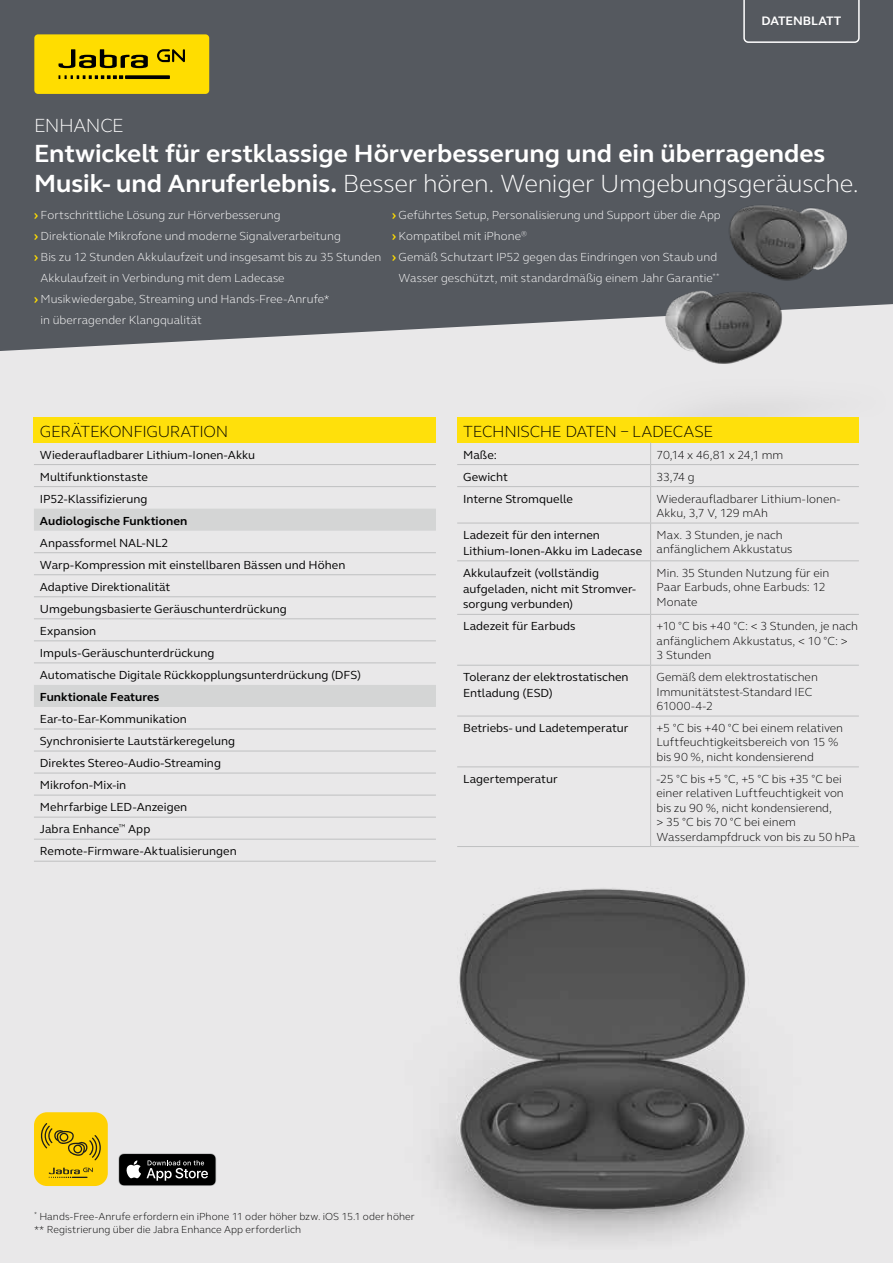
<style>
.page{position:relative;width:893px;height:1263px;background:#e9e8e9}
.page>*{position:absolute;margin:0;border:0;box-sizing:border-box;transform-origin:0 0}
.t1{font:700 25.5px/30px "GN Elliot";color:#fff}
.t2{font:300 19.5px "GN Elliot";letter-spacing:-.025em;color:#fff}
.t3{font:300 16.5px "GN Elliot";letter-spacing:-.025em;color:#000}
.t4{font:700 12.6px "GN Elliot";color:#fff}
.t5{font:12px/22px "GN Elliot";color:#000}
.t6{font:300 12px/14.4px "GN Elliot";color:#000}
.t7{font:300 12px "GN Elliot";color:#fff}
.t8{font:700 12px "GN Elliot";letter-spacing:.005em;color:#000}
.t9{font:300 12px "GN Elliot";letter-spacing:-.035em;color:#000}
.t10{font:300 10.5px/13.5px "GN Elliot";letter-spacing:.005em;color:#000}
.s1{font-weight:300}
.s2{font-weight:700;color:#fd0}
</style>
<div class="page">
<div style="left:0;top:0;width:893px;height:351px;background:#55595f"></div>
<svg style="left:743px;top:0;width:117px;height:43px;background:#5e6268"></svg>
<div style="left:34px;top:34px;width:175px;height:60px;background:#fd0;border-radius:4px"></div>
<svg style="left:59px;top:49px;width:89px;height:19px"></svg>
<svg style="left:59px;top:75px;width:64px;height:4px"></svg>
<svg style="left:125px;top:75px;width:45px;height:4px"></svg>
<svg style="left:157px;top:49px;width:28px;height:13px"></svg>
<div style="left:34px;top:417px;width:402px;height:25px;background:#ffe00b"></div>
<svg style="left:34px;top:509px;width:402px;height:198px"></svg>
<hr style="left:34px;top:464px;width:402px;height:1px;background:#bfc0c1">
<hr style="left:34px;top:486px;width:402px;height:1px;background:#bfc0c1">
<hr style="left:34px;top:552px;width:402px;height:1px;background:#bfc0c1">
<hr style="left:34px;top:574px;width:402px;height:1px;background:#bfc0c1">
<hr style="left:34px;top:596px;width:402px;height:1px;background:#bfc0c1">
<hr style="left:34px;top:618px;width:402px;height:1px;background:#bfc0c1">
<hr style="left:34px;top:640px;width:402px;height:1px;background:#bfc0c1">
<hr style="left:34px;top:662px;width:402px;height:1px;background:#bfc0c1">
<hr style="left:34px;top:729px;width:402px;height:1px;background:#bfc0c1">
<hr style="left:34px;top:751px;width:402px;height:1px;background:#bfc0c1">
<hr style="left:34px;top:773px;width:402px;height:1px;background:#bfc0c1">
<hr style="left:34px;top:795px;width:402px;height:1px;background:#bfc0c1">
<hr style="left:34px;top:817px;width:402px;height:1px;background:#bfc0c1">
<hr style="left:34px;top:839px;width:402px;height:1px;background:#bfc0c1">
<hr style="left:34px;top:861px;width:402px;height:1px;background:#bfc0c1">
<div style="left:457px;top:417px;width:402px;height:25px;background:#ffe00b"></div>
<hr style="left:457px;top:464px;width:194px;height:1px;background:#bfc0c1">
<hr style="left:651px;top:464px;width:208px;height:1px;background:#bfc0c1">
<hr style="left:457px;top:486px;width:194px;height:1px;background:#bfc0c1">
<hr style="left:651px;top:486px;width:208px;height:1px;background:#bfc0c1">
<hr style="left:457px;top:523px;width:194px;height:1px;background:#bfc0c1">
<hr style="left:651px;top:523px;width:208px;height:1px;background:#bfc0c1">
<hr style="left:457px;top:560px;width:194px;height:1px;background:#bfc0c1">
<hr style="left:651px;top:560px;width:208px;height:1px;background:#bfc0c1">
<hr style="left:457px;top:614px;width:194px;height:1px;background:#bfc0c1">
<hr style="left:651px;top:614px;width:208px;height:1px;background:#bfc0c1">
<hr style="left:457px;top:665px;width:194px;height:1px;background:#bfc0c1">
<hr style="left:651px;top:665px;width:208px;height:1px;background:#bfc0c1">
<hr style="left:457px;top:716px;width:194px;height:1px;background:#bfc0c1">
<hr style="left:651px;top:716px;width:208px;height:1px;background:#bfc0c1">
<hr style="left:457px;top:766px;width:194px;height:1px;background:#bfc0c1">
<hr style="left:651px;top:766px;width:208px;height:1px;background:#bfc0c1">
<svg style="left:650px;top:442px;width:1px;height:44px"></svg>
<hr style="left:650px;top:487px;width:1px;height:36px;background:#bfc0c1">
<hr style="left:650px;top:523px;width:1px;height:37px;background:#bfc0c1">
<hr style="left:650px;top:561px;width:1px;height:53px;background:#bfc0c1">
<hr style="left:650px;top:615px;width:1px;height:50px;background:#bfc0c1">
<hr style="left:650px;top:666px;width:1px;height:50px;background:#bfc0c1">
<hr style="left:650px;top:716px;width:1px;height:50px;background:#bfc0c1">
<hr style="left:650px;top:767px;width:1px;height:79px;background:#bfc0c1">
<img style="left:582px;top:117px;width:311px;height:300px">
<img style="left:309px;top:794px;width:550px;height:447px">
<div style="left:34px;top:1112px;width:74px;height:74px;background:#ffd102;border-radius:13px"></div>
<svg style="left:40px;top:1123px;width:61px;height:37px"></svg>
<svg style="left:49px;top:1167px;width:44px;height:11px"></svg>
<svg style="left:118px;top:1153px;width:98px;height:33px;background:#343434"></svg>
<p class="t4" style="left:762px;top:13px;width:81px">DATENBLATT</p>
<h2 class="t2" style="left:34px;top:113px;width:91px">ENHANCE</h2>
<h1 class="t1" style="left:34px;top:138px;width:826px">Entwickelt für erstklassige Hörverbesserung und ein überragendes<br>Musik- und Anruferlebnis. <span class="s1">Besser hören. Weniger Umgebungsgeräusche.</span></h1>
<p class="t7" style="left:34px;top:206px;width:248px"><span class="s2">›</span> Fortschrittliche Lösung zur Hörverbesserung</p>
<p class="t7" style="left:34px;top:227px;width:308px"><span class="s2">›</span> Direktionale Mikrofone und moderne Signalverarbeitung</p>
<p class="t7" style="left:34px;top:248px;width:349px"><span class="s2">›</span> Bis zu 12 Stunden Akkulaufzeit und insgesamt bis zu 35 Stunden</p>
<p class="t7" style="left:41px;top:269px;width:246px">Akkulaufzeit in Verbindung mit dem Ladecase</p>
<p class="t7" style="left:34px;top:290px;width:297px"><span class="s2">›</span> Musikwiedergabe, Streaming und Hands-Free-Anrufe*</p>
<p class="t7" style="left:41px;top:311px;width:163px">in überragender Klangqualität</p>
<p class="t7" style="left:392px;top:206px;width:330px"><span class="s2">›</span> Geführtes Setup, Personalisierung und Support über die App</p>
<p class="t7" style="left:392px;top:227px;width:136px"><span class="s2">›</span> Kompatibel mit iPhone<sup>®</sup></p>
<p class="t7" style="left:392px;top:248px;width:327px"><span class="s2">›</span> Gemäß Schutzart IP52 gegen das Eindringen von Staub und</p>
<p class="t7" style="left:399px;top:269px;width:322px">Wasser geschützt, mit standardmäßig einem Jahr Garantie<sup>**</sup></p>
<h3 class="t3" style="left:40px;top:420px;width:190px">GERÄTEKONFIGURATION</h3>
<p class="t5" style="left:40px;top:443px;width:217px">Wiederaufladbarer Lithium-Ionen-Akku<br>Multifunktionstaste<br>IP52-Klassifizierung</p>
<p class="t8" style="left:40px;top:513px;width:149px">Audiologische Funktionen</p>
<p class="t5" style="left:40px;top:531px;width:323px">Anpassformel NAL-NL2<br>Warp-Kompression mit einstellbaren Bässen und Höhen Adaptive Direktionalität<br>Umgebungsbasierte Geräuschunterdrückung<br>Expansion<br>Impuls-Geräuschunterdrückung<br>Automatische Digitale Rückkopplungsunterdrückung (DFS)</p>
<p class="t8" style="left:40px;top:689px;width:121px">Funktionale Features</p>
<p class="t5" style="left:40px;top:708px;width:198px">Ear-to-Ear-Kommunikation<br>Synchronisierte Lautstärkeregelung<br>Direktes Stereo-Audio-Streaming<br>Mikrofon-Mix-in<br>Mehrfarbige LED-Anzeigen<br>Jabra Enhance<sup>™</sup> App<br>Remote-Firmware-Aktualisierungen</p>
<h3 class="t3" style="left:463px;top:420px;width:252px">TECHNISCHE DATEN – LADECASE</h3>
<p class="t5" style="left:463px;top:443px;width:35px">Maße:</p>
<p class="t9" style="left:657px;top:446px;width:128px">70,14 x 46,81 x 24,1 mm</p>
<p class="t5" style="left:463px;top:465px;width:46px">Gewicht</p>
<p class="t6" style="left:657px;top:469px;width:40px">33,74 g</p>
<p class="t5" style="left:463px;top:487px;width:111px">Interne Stromquelle</p>
<p class="t6" style="left:657px;top:491px;width:185px">Wiederaufladbarer Lithium-Ionen-<br>Akku, 3,7 V, 129 mAh</p>
<p class="t5" style="left:463px;top:527px;width:180px;line-height:15.8px">Ladezeit für den internen<br>Lithium-Ionen-Akku im Ladecase</p>
<p class="t6" style="left:657px;top:527px;width:137px">Max. 3 Stunden, je nach anfänglichem Akkustatus</p>
<p class="t5" style="left:463px;top:565px;width:174px;line-height:15.8px">Akkulaufzeit (vollständig aufgeladen, nicht mit Stromver&shy;sorgung verbunden)</p>
<p class="t6" style="left:657px;top:565px;width:174px">Min. 35 Stunden Nutzung für ein<br>Paar Earbuds, ohne Earbuds: 12<br>Monate</p>
<p class="t5" style="left:463px;top:615px;width:114px">Ladezeit für Earbuds</p>
<p class="t6" style="left:657px;top:619px;width:203px">+10 °C bis +40 °C: &lt; 3 Stunden, je nach anfänglichem Akkustatus, &lt; 10 °C: &gt;<br>3 Stunden</p>
<p class="t5" style="left:463px;top:669px;width:167px;line-height:15.8px">Toleranz der elektrostatischen<br>Entladung (ESD)</p>
<p class="t6" style="left:657px;top:670px;width:163px">Gemäß dem elektrostatischen<br>Immunitätstest-Standard IEC<br>61000-4-2</p>
<p class="t5" style="left:463px;top:717px;width:167px">Betriebs- und Ladetemperatur</p>
<p class="t6" style="left:657px;top:720px;width:188px">+5 °C bis +40 °C bei einem relativen<br>Luftfeuchtigkeitsbereich von 15 % bis 90 %, nicht kondensierend</p>
<p class="t5" style="left:463px;top:767px;width:96px">Lagertemperatur</p>
<p class="t6" style="left:657px;top:771px;width:200px">-25 °C bis +5 °C, +5 °C bis +35 °C bei einer relativen Luftfeuchtigkeit von bis zu 90 %, nicht kondensierend,<br>&gt; 35 °C bis 70 °C bei einem<br>Wasserdampfdruck von bis zu 50 hPa</p>
<p class="t10" style="left:34px;top:1209px;width:382px"><sup>*</sup> Hands-Free-Anrufe erfordern ein iPhone 11 oder höher bzw. iOS 15.1 oder höher ** Registrierung über die Jabra Enhance App erforderlich</p>
</div>
